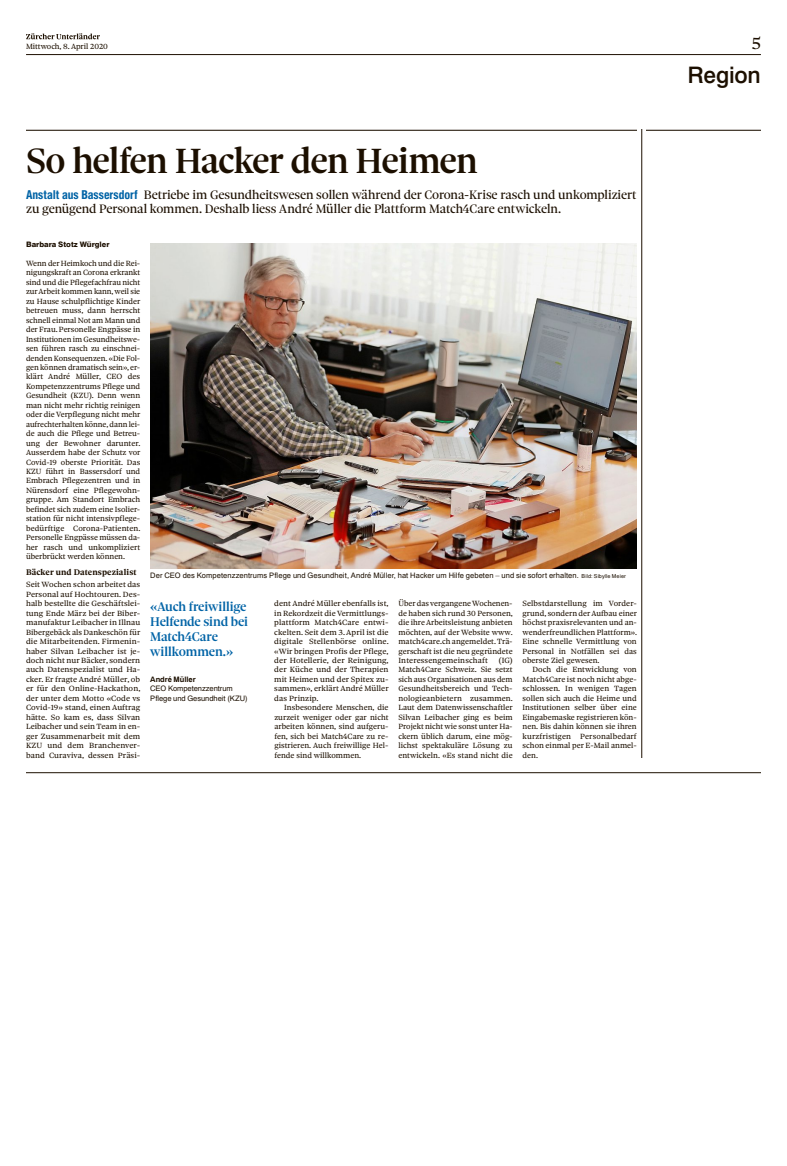
<style>
.page{position:relative;width:787px;height:1166px;background:#fff}
.page>*{position:absolute;margin:0;border:0;box-sizing:border-box;transform-origin:0 0}
.t1{font:37.62px "Sole Serif Headline Medium OV ASMJHD";letter-spacing:-.025em;color:#1c0f00}
.t2{font:22.75px "Newhouse DT Medium OV ASMJHA";letter-spacing:-.01em;color:#1c0f00}
.t3{font:17.5px "Sole Serif Text Regular OV ASMJGZ";color:#1c0f00}
.t4{font:13.56px/14.9px "Sole Serif Headline Medium OV ASMJHD";letter-spacing:-.015em;color:#0063a6}
.t5{font:13.12px/14px "Sole Serif Headline Regular OV ASMJHF";letter-spacing:-.01em;color:#1c0f00}
.t6{font:8.75px "Sole Serif Text Bold OV ASMJHC";letter-spacing:.01em;color:#1c0f00}
.t7{font:8.05px/9.5px "Sole Serif Text Regular OV ASMJGZ";letter-spacing:.005em;color:#1c0f00;text-align:justify}
.t8{font:7.52px/9.5px "Newhouse DT Regular OV ASMJHG";letter-spacing:.01em;color:#1c0f00}
.t9{font:7.52px "Newhouse DT Extra Bold OV ASMJHB";color:#1c0f00}
.t10{font:7.52px "Newhouse DT Bold OV ASMJHI";color:#1c0f00}
.s1{font-family:"Newhouse DT Cond Ext Bold OV ASMJHE";font-size:12.25px;color:#0063a6}
.s2{font-size:5.42px}
</style>
<div class="page">
<hr style="left:26px;top:54px;width:734px;height:1px;background:#1c0f00">
<svg style="left:26px;top:33px;width:74px;height:6px"></svg>
<hr style="left:641px;top:130px;width:1px;height:627px;background:#1c0f00">
<hr style="left:26px;top:130px;width:610px;height:1px;background:#1c0f00">
<img style="left:150px;top:243px;width:486px;height:325px">
<hr style="left:646px;top:130px;width:114px;height:1px;background:#1c0f00">
<hr style="left:26px;top:772px;width:734px;height:1px;background:#1c0f00">
<p class="t7" style="left:26px;top:41px;width:83px">Mittwoch, 8. April 2020</p>
<h3 class="t3" style="left:751px;top:32px;width:11px">5</h3>
<h2 class="t2" style="left:687px;top:61px;width:75px">Region</h2>
<h1 class="t1" style="left:26px;top:138px;width:453px">So helfen Hacker den Heimen</h1>
<h3 class="t5" style="left:26px;top:188px;width:611px"><span class="s1">Anstalt aus Bassersdorf</span> Betriebe im Gesundheitswesen sollen während der Corona-Krise rasch und unkompliziert zu genügend Personal kommen. Deshalb liess André Müller die Plattform Match4Care entwickeln.</h3>
<p class="t9" style="left:26px;top:240px;width:85px">Barbara Stotz Würgler</p>
<p class="t7" style="left:26px;top:258px;width:116px">Wenn der Heimkoch und die Rei&shy;nigungskraft an Corona erkrankt sind und die Pflegefachfrau nicht zurArbeit kommen kann,weil sie zu Hause schulpflichtige Kinder betreuen muss, dann herrscht schnell einmal Not am Mann und der Frau. Personelle Engpässe in Institutionen im Gesundheitswe&shy;sen führen rasch zu einschnei&shy;denden Konsequenzen. «Die Fol&shy;gen können dramatisch sein», er&shy;klärt André Müller, CEO des Kompetenzzentrums Pflege und Gesundheit (KZU). Denn wenn man nicht mehr richtig reinigen oder die Verpflegung nicht mehr aufrechterhalten könne,dann lei&shy;de auch die Pflege und Betreu&shy;ung der Bewohner darunter.<br>Ausserdem habe der Schutz vor Covid-19 oberste Priorität. Das KZU führt in Bassersdorf und Embrach Pflegezentren und in Nürensdorf eine Pflegewohn&shy;gruppe. Am Standort Embrach befindet sich zudem eine Isolier&shy;station für nicht intensivpflege&shy;bedürftige Corona-Patienten.<br>Personelle Engpässe müssen da&shy;her rasch und unkompliziert überbrückt werden können.</p>
<p class="t6" style="left:26px;top:567px;width:112px">Bäcker und Datenspezialist</p>
<p class="t7" style="left:26px;top:580px;width:116px">Seit Wochen schon arbeitet das Personal auf Hochtouren. Des&shy;halb bestellte die Geschäftslei&shy;tung Ende März bei der Biber&shy;manufaktur Leibacher in Illnau Bibergebäck als Dankeschön für die Mitarbeitenden. Firmenin&shy;haber Silvan Leibacher ist je&shy;doch nicht nur Bäcker, sondern auch Datenspezialist und Ha&shy;cker. Er fragte André Müller, ob er für den Online-Hackathon, der unter dem Motto «Code vs Covid-19» stand, einen Auftrag hätte. So kam es, dass Silvan Leibacher und sein Team in en&shy;ger Zusammenarbeit mit dem KZU und dem Branchenver&shy;band Curaviva, dessen Präsi-</p>
<p class="t8" style="left:150px;top:571px;width:477px">Der CEO des Kompetenzzentrums Pflege und Gesundheit, André Müller, hat Hacker um Hilfe gebeten – und sie sofort erhalten. <span class="s2">Bild: Sibylle Meier</span></p>
<h3 class="t4" style="left:150px;top:599px;width:99px">«Auch freiwillige<br>Helfende sind bei<br>Match4Care willkommen.»</h3>
<p class="t10" style="left:150px;top:675px;width:47px">André Müller</p>
<p class="t8" style="left:150px;top:684px;width:99px">CEO Kompetenzzentrum<br>Pflege und Gesundheit (KZU)</p>
<p class="t7" style="left:398px;top:599px;width:116px">Über das vergangeneWochenen&shy;de haben sich rund 30 Personen, die ihre Arbeitsleistung anbieten möchten, auf der Website www. match4care.ch angemeldet. Trä&shy;gerschaft ist die neu gegründete Interessengemeinschaft</p>
<p class="t7" style="left:274px;top:599px;width:116px">dent André Müller ebenfalls ist, in Rekordzeit die Vermittlungs&shy;plattform Match4Care entwi&shy;ckelten. Seit dem 3.April ist die digitale Stellenbörse online. «Wir bringen Profis der Pflege, der Hotellerie, der Reinigung, der Küche und der Therapien mit Heimen und der Spitex zu&shy;sammen», erklärt André Müller das Prinzip.</p>
<p class="t7" style="left:274px;top:703px;width:116px;text-indent:10px">Insbesondere Menschen, die zurzeit weniger oder gar nicht arbeiten können, sind aufgeru&shy;fen, sich bei Match4Care zu re&shy;gistrieren. Auch freiwillige Hel&shy;fende sind willkommen.</p>
<p class="t7" style="left:522px;top:599px;width:116px">Selbstdarstellung im Vorder&shy;grund, sondern derAufbau einer höchst praxisrelevanten und an&shy;wenderfreundlichen Plattform».<br>Eine schnelle Vermittlung von Personal in Notfällen sei das oberste Ziel gewesen.</p>
<p class="t7" style="left:522px;top:665px;width:116px;text-indent:10px">Doch die Entwicklung von Match4Care ist noch nicht abge&shy;schlossen. In wenigen Tagen sollen sich auch die Heime und Institutionen selber über eine Eingabemaske registrieren kön&shy;nen. Bis dahin können sie ihren kurzfristigen Personalbedarf schon einmal per E-Mail anmel&shy;den.</p>
<p class="t7" style="left:398px;top:655px;width:116px;text-indent:100px">(IG)<br>Match4Care Schweiz. Sie setzt sich aus Organisationen aus dem Gesundheitsbereich und Tech&shy;nologieanbietern zusammen.<br>Laut dem Datenwissenschaftler Silvan Leibacher ging es beim Projekt nicht wie sonst unter Ha&shy;ckern üblich darum, eine mög&shy;lichst spektakuläre Lösung zu entwickeln. «Es stand nicht die</p>
</div>
